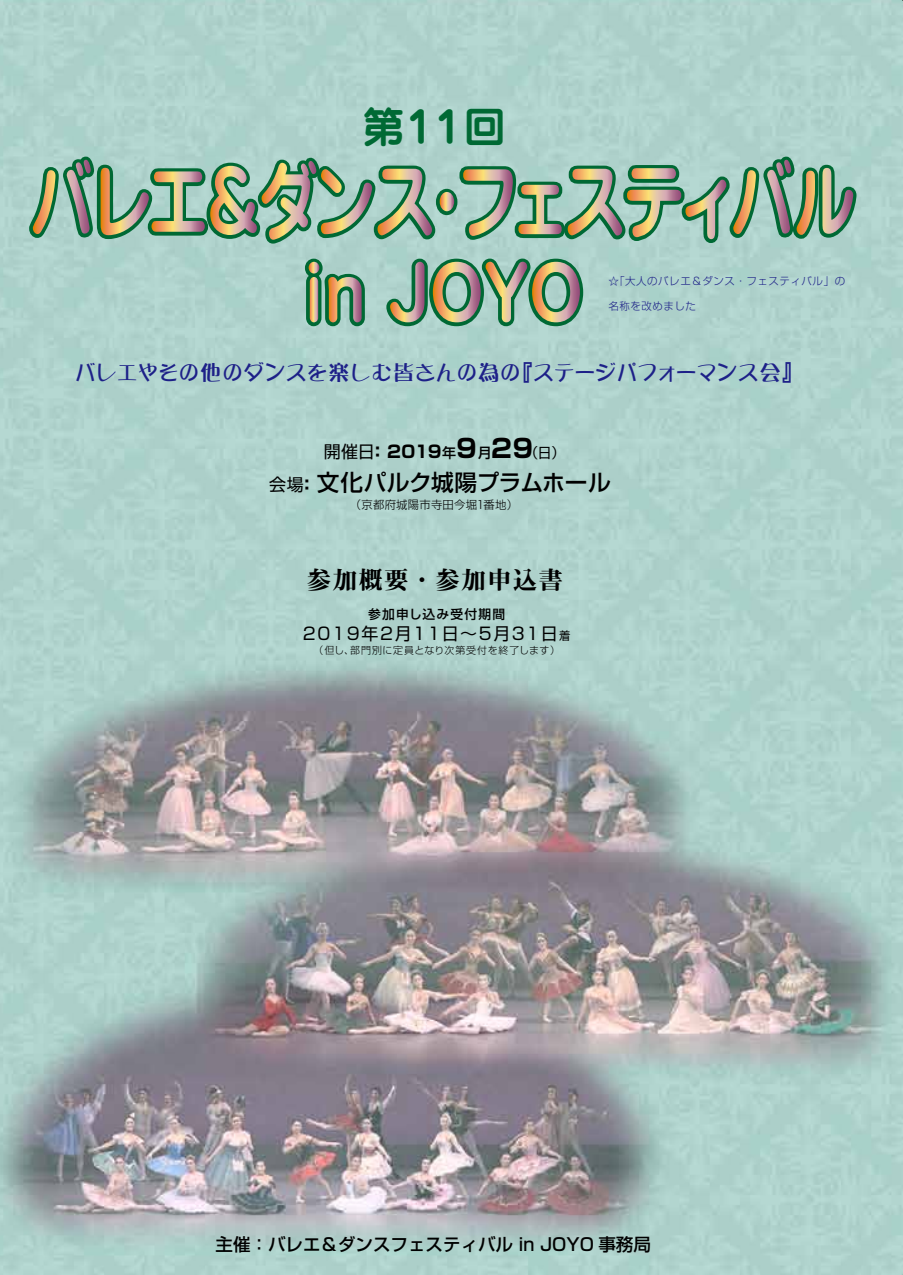
<style>
.page{position:relative;width:903px;height:1275px;background:#fff}
.page>*{position:absolute;margin:0;border:0;box-sizing:border-box;transform-origin:0 0}
.t1{font:700 42px "Jun 501 Pro";color:#006934}
.t2{font:700 25.55px "Shin Go Pro";color:#000}
.t3{font:24.5px "Midashi Min Pro MA31";letter-spacing:.05em;color:#000}
.t4{font:500 22.75px "Shin Go Pro";letter-spacing:-.015em;color:#000}
.t5{font:21px "DFPOP Corn Std W7";letter-spacing:.015em;color:#1d2088}
.t6{font:21px "DFPOP Corn Std W7";letter-spacing:-.005em;color:#1d2088}
.t7{font:500 17.5px "Shin Go Pro";color:#000}
.t8{font:16.97px "Shin Go Pro";letter-spacing:.1em;color:#000}
.t9{font:700 16.97px "Shin Go Pro";color:#000}
.t10{font:14px "Shin Go Pro";color:#000}
.t11{font:500 14px "Shin Go Pro";color:#000}
.t12{font:500 12.78px "Shin Go Pro";letter-spacing:.1em;color:#000}
.t13{font:300 11.38px "Shin Go Pro";letter-spacing:.025em;color:#000}
.t14{font:300 10.5px "Shin Go Pro";letter-spacing:.05em;color:#1d2088}
.t15{font:300 9.97px "Shin Go Pro";letter-spacing:.065em;color:#000}
.s1{font-weight:500;font-size:14px}
.s2{font-size:11.38px}
</style>
<div class="page">
<img style="left:0;top:0;width:903px;height:1275px">
<svg style="left:24px;top:153px;width:837px;height:177px;background:#9fbdac"></svg>
<h1 class="t1" style="left:363px;top:94px;width:145px">第11回</h1>
<p class="t14" style="left:608px;top:273px;width:238px">☆「大人のバレエ＆ダンス・フェスティバル」の</p>
<p class="t14" style="left:608px;top:297px;width:89px">名称を改めました</p>
<h3 class="t5" style="left:75px;top:361px;width:447px">バレエやその他のダンスを楽しむ皆さんの為の</h3>
<h3 class="t6" style="left:511px;top:361px;width:294px">『ステージパフォーマンス会『</h3>
<h3 class="t8" style="left:269px;top:470px;width:36px">会場</h3>
<h3 class="t9" style="left:299px;top:471px;width:19px">：</h3>
<h2 class="t2" style="left:442px;top:428px;width:36px">9<span class="s1">年</span></h2>
<h2 class="t2" style="left:491px;top:428px;width:43px">29</h2>
<h3 class="t8" style="left:324px;top:438px;width:53px">開催日</h3>
<h3 class="t4" style="left:317px;top:464px;width:295px">文化パルク城陽プラムホール</h3>
<h3 class="t9" style="left:369px;top:438px;width:74px">：2019</h3>
<h3 class="t10" style="left:524px;top:441px;width:42px">（日(</h3>
<h3 class="t11" style="left:478px;top:441px;width:15px">月</h3>
<p class="t13" style="left:350px;top:496px;width:129px">（京都府城陽市寺田今堀</p>
<p class="t13" style="left:483px;top:496px;width:36px">番地(</p>
<p class="t13" style="left:475px;top:496px;width:13px">１</p>
<h3 class="t3" style="left:307px;top:561px;width:258px">参加概要・参加申込書</h3>
<p class="t12" style="left:368px;top:603px;width:139px">参加申し込み受付期間</p>
<h3 class="t8" style="left:303px;top:619px;width:269px">2019年2月11日～5月31日<span class="s2">着</span></h3>
<p class="t15" style="left:350px;top:642px;width:211px">部門別に定員となり次第受付を終了します(</p>
<p class="t15" style="left:313px;top:642px;width:42px">（但し、</p>
<h3 class="t7" style="left:215px;top:1230px;width:437px">主催：バレエ＆ダンスフェスティバル in JOYO 事務局</h3>
</div>
